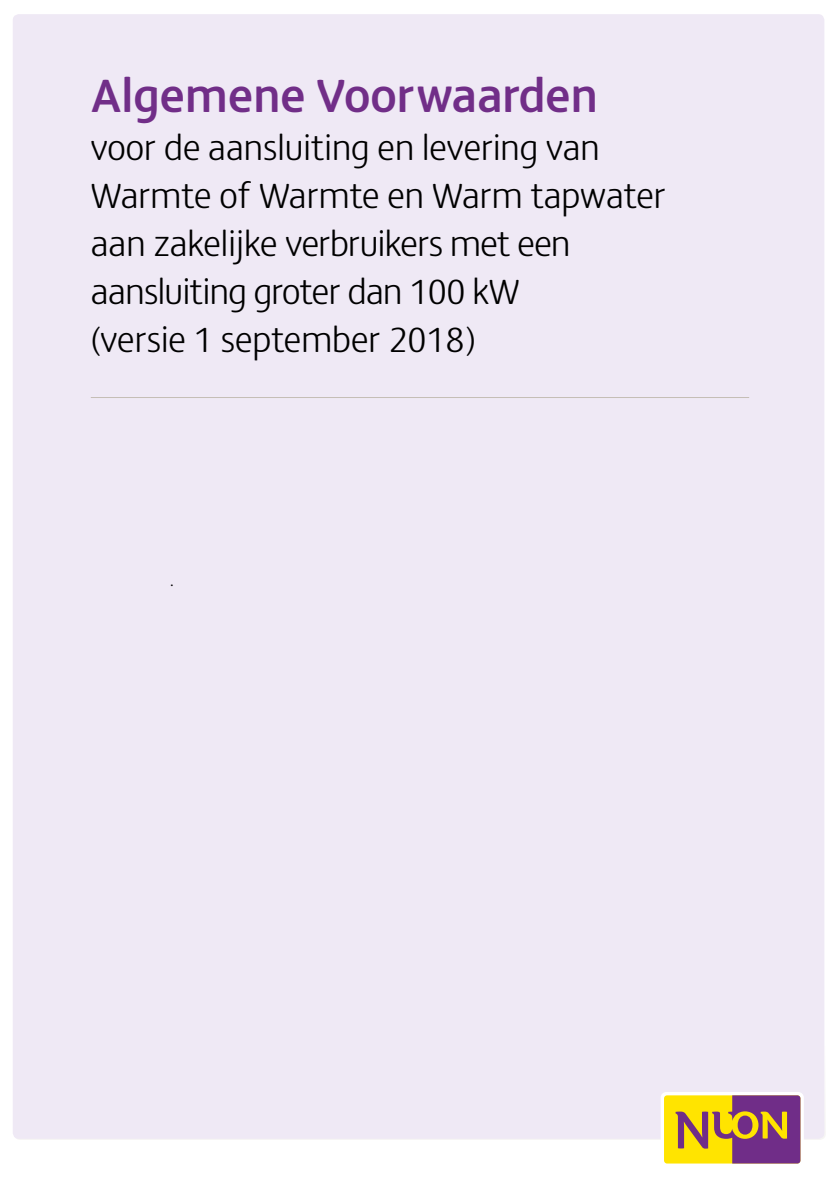
<style>
.page{position:relative;width:840px;height:1191px;background:#fff}
.page>*{position:absolute;margin:0;border:0;box-sizing:border-box;transform-origin:0 0}
.t1{font:500 48px "Nuon Matthew";color:#712e88}
.t2{font:300 36px/48px "Nuon Matthew";color:#000}
.t3{font:300 18px "Nuon Matthew";color:#000}
</style>
<div class="page">
<div style="left:13px;top:14px;width:810px;height:1124px;background:#efe9f5;border-radius:6px"></div>
<svg style="left:660px;top:1092px;width:143px;height:75px"></svg>
<div style="left:663px;top:1095px;width:137px;height:68px;background:#ffe400;border-radius:3px"></div>
<svg style="left:675px;top:1095px;width:125px;height:68px"></svg>
<hr style="left:91px;top:397px;width:657px;height:1px;background:#c5beb6">
<h1 class="t1" style="left:91px;top:57px;width:508px">Algemene Voorwaarden</h1>
<p class="t2" style="left:91px;top:121px;width:576px">voor de aansluiting en levering van<br>Warmte of Warmte en Warm tapwater aan zakelijke verbruikers met een aansluiting groter dan 100 kW<br>(versie 1 september 2018)</p>
<p class="t3" style="left:170px;top:567px;width:5px">.</p>
</div>
